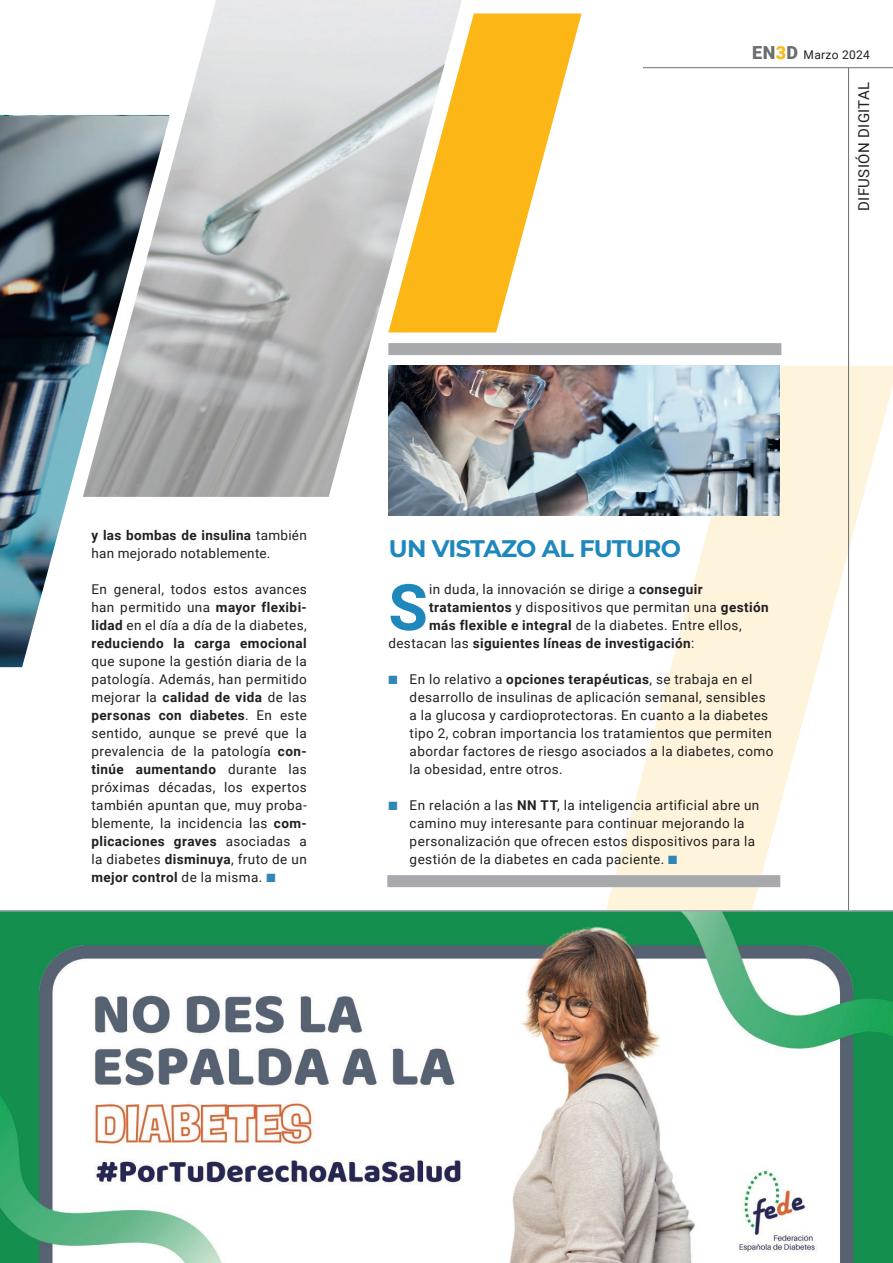
<style>
.page{position:relative;width:893px;height:1263px;background:#fff}
.page>*{position:absolute;margin:0;border:0;box-sizing:border-box;transform-origin:0 0}
.t1{font:700 64.2px "Roboto";color:#1e88bc}
.t2{font:700 24px "Montserrat";letter-spacing:-.03em;color:#1e88bc}
.t3{font:15px "Roboto";letter-spacing:.025em;color:#231f20}
.t4{font:13.5px/18px "Roboto";letter-spacing:.03em;color:#231f20}
.t5{font:700 13.5px "Roboto";letter-spacing:.03em;color:#231f20}
.t6{font:12px "Roboto";letter-spacing:.025em;color:#231f20}
.s1{font-weight:900;font-size:18px;color:#6c6d70}
.s2{font-weight:900;font-size:18px;color:#fcb814}
.s3{font-weight:700}
.s4{color:#3086b7}
.s5{font-weight:400}
</style>
<div class="page">
<svg style="left:592px;top:366px;width:301px;height:594px;fill:#fef4dc"></svg>
<hr style="left:848px;top:68px;width:1px;height:894px;background:#6c6d70">
<hr style="left:643px;top:67px;width:250px;height:1px;background:#6c6d70">
<img style="left:0;top:911px;width:892px;height:352px">
<hr style="left:0;top:910px;width:893px;height:1px;background:#a8a9ad">
<img style="left:83px;top:0;width:379px;height:497px">
<div style="left:388px;top:343px;width:393px;height:12px;background:#a8a9ad"></div>
<div style="left:387px;top:875px;width:393px;height:12px;background:#a8a9ad"></div>
<svg style="left:388px;top:14px;width:194px;height:318px;fill:#fcb615"></svg>
<img style="left:0;top:116px;width:170px;height:551px">
<img style="left:388px;top:366px;width:392px;height:149px">
<p class="t6" style="left:752px;top:47px;width:119px"><span class="s1">EN</span><span class="s2">3</span><span class="s1">D</span> Marzo 2024</p>
<p class="t3" style="left:853px;top:211px;width:131px;rotate:-90deg">DIFUSIÓN DIGITAL</p>
<p class="t4" style="left:91px;top:526px;width:217px"><span class="s3">y las bombas de insulina</span> también han mejorado notablemente.</p>
<p class="t4" style="left:91px;top:580px;width:217px;text-align:justify">En general, todos estos avances han permitido una <span class="s3">mayor flexibi&shy;lidad</span> en el día a día de la diabetes, <span class="s3">reduciendo la carga emocional</span></p>
<p class="t4" style="left:91px;top:652px;width:217px;text-align:justify">que supone la gestión diaria de la patología. Además, han permitido mejorar la <span class="s3">calidad de vida</span> de las <span class="s3">personas con diabetes</span>. En este sentido, aunque se prevé que la prevalencia de la patología <span class="s3">con&shy;tinúe aumentando</span> durante las próximas décadas, los expertos también apuntan que, muy proba&shy;blemente, la incidencia las <span class="s3">com&shy;plicaciones graves</span> asociadas a la diabetes <span class="s3">disminuya</span>, fruto de un <span class="s3">mejor control</span> de la misma. <span class="s4">■</span></p>
<h2 class="t2" style="left:389px;top:533px;width:294px">UN VISTAZO AL FUTURO</h2>
<h1 class="t1" style="left:388px;top:562px;width:41px">S</h1>
<p class="t4" style="left:429px;top:580px;width:275px">in duda, la innovación se dirige a <span class="s3">conseguir</span></p>
<p class="t4" style="left:429px;top:598px;width:341px"><span class="s3">tratamientos</span> y dispositivos que permitan una <span class="s3">gestión</span></p>
<p class="t4" style="left:429px;top:616px;width:314px"><span class="s3">más flexible e integral</span> de la diabetes. Entre ellos,</p>
<p class="t5" style="left:388px;top:634px;width:307px"><span class="s5">destacan las</span> siguientes líneas de investigación<span class="s5">:</span></p>
<p class="t4" style="left:410px;top:670px;width:365px;text-indent:-21px"><span class="s4">■</span> En lo relativo a <span class="s3">opciones terapéuticas</span>, se trabaja en el desarrollo de insulinas de aplicación semanal, sensibles a la glucosa y cardioprotectoras. En cuanto a la diabetes tipo 2, cobran importancia los tratamientos que permiten abordar factores de riesgo asociados a la diabetes, como la obesidad, entre otros.</p>
<p class="t4" style="left:410px;top:796px;width:351px;text-indent:-21px"><span class="s4">■</span> En relación a las <span class="s3">NN TT</span>, la inteligencia artificial abre un camino muy interesante para continuar mejorando la personalización que ofrecen estos dispositivos para la gestión de la diabetes en cada paciente. <span class="s4">■</span></p>
</div>
